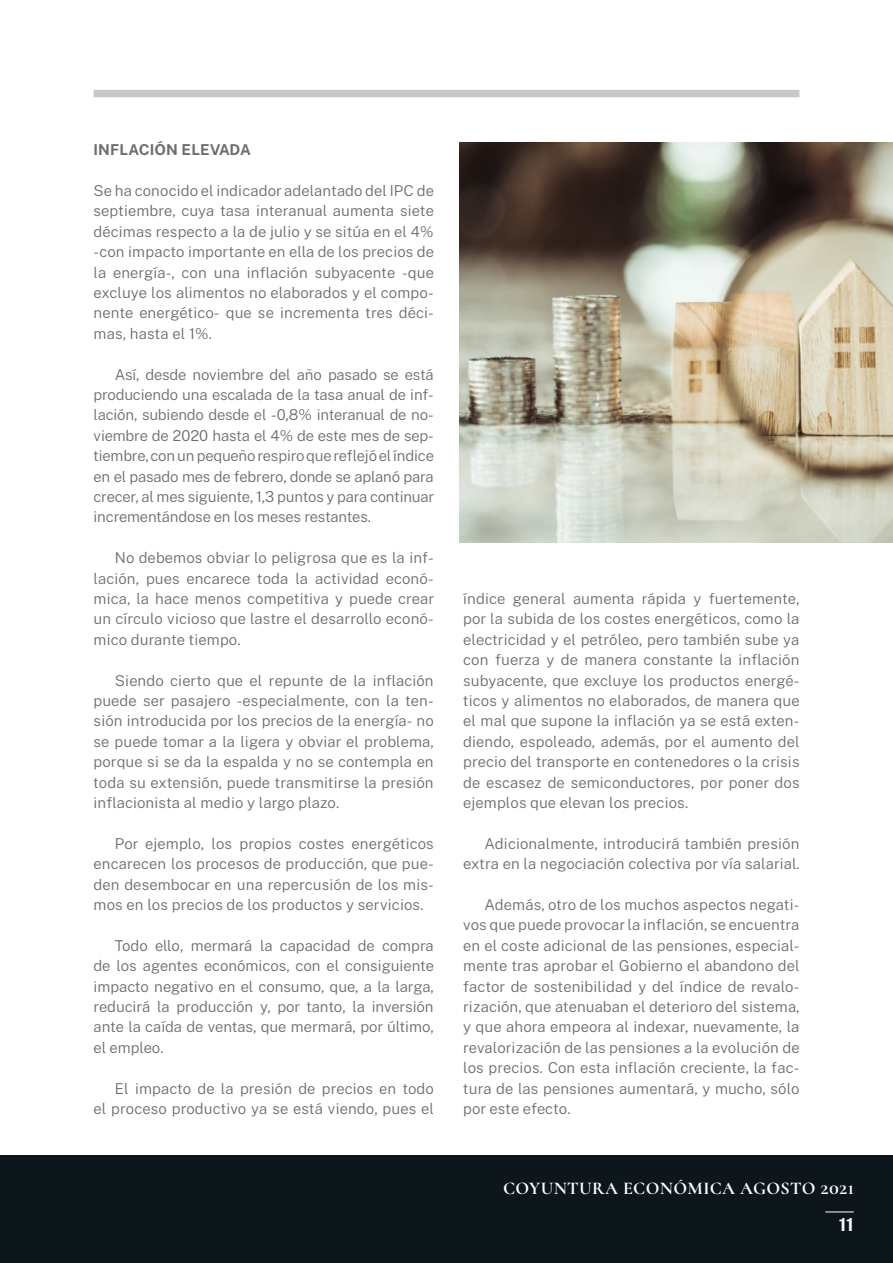
<style>
.page{position:relative;width:893px;height:1263px;background:#fff}
.page>*{position:absolute;margin:0;border:0;box-sizing:border-box;transform-origin:0 0}
.t1{font:700 18px "Cormorant";letter-spacing:.02em;color:#fff}
.t2{font:700 18px "Public Sans";color:#fff}
.Parrafo{font:300 15px/20.4px "Public Sans";letter-spacing:.005em;color:#6c6d70;text-align:justify}
.TITULITO{font:700 15px "Public Sans";letter-spacing:.01em;color:#6c6d70}
</style>
<div class="page">
<div style="left:0;top:1155px;width:893px;height:108px;background:#0c161b"></div>
<svg style="left:825px;top:1212px;width:29px;height:1px"></svg>
<div style="left:94px;top:90px;width:705px;height:7px;background:#c8c8c8"></div>
<img style="left:459px;top:142px;width:434px;height:401px">
<p class="TITULITO" style="left:94px;top:138px;width:159px">INFLACIÓN ELEVADA</p>
<p class="Parrafo" style="left:94px;top:180px;width:342px">Se ha conocido el indicador adelantado del IPC de septiembre, cuya tasa interanual aumenta siete décimas respecto a la de julio y se sitúa en el 4% -con impacto importante en ella de los precios de la energía-, con una inflación subyacente -que excluye los alimentos no elaborados y el compo&shy;nente energético- que se incrementa tres déci&shy;mas, hasta el 1%.</p>
<p class="Parrafo" style="left:94px;top:363px;width:342px;text-indent:21px">Así, desde noviembre del año pasado se está produciendo una escalada de la tasa anual de inf&shy;lación, subiendo desde el -0,8% interanual de no&shy;viembre de 2020 hasta el 4% de este mes de sep&shy;tiembre, con un pequeño respiro que reflejó el índice en el pasado mes de febrero, donde se aplanó para crecer, al mes siguiente, 1,3 puntos y para continuar incrementándose en los meses restantes.</p>
<p class="Parrafo" style="left:94px;top:547px;width:342px;text-indent:21px">No debemos obviar lo peligrosa que es la inf&shy;lación, pues encarece toda la actividad econó&shy;mica, la hace menos competitiva y puede crear un círculo vicioso que lastre el desarrollo econó&shy;mico durante tiempo.</p>
<p class="Parrafo" style="left:94px;top:669px;width:342px;text-indent:21px">Siendo cierto que el repunte de la inflación puede ser pasajero -especialmente, con la ten&shy;sión introducida por los precios de la energía- no se puede tomar a la ligera y obviar el problema, porque si se da la espalda y no se contempla en toda su extensión, puede transmitirse la presión inflacionista al medio y largo plazo.</p>
<p class="Parrafo" style="left:94px;top:832px;width:342px;text-indent:21px">Por ejemplo, los propios costes energéticos encarecen los procesos de producción, que pue&shy;den desembocar en una repercusión de los mis&shy;mos en los precios de los productos y servicios.</p>
<p class="Parrafo" style="left:94px;top:934px;width:342px;text-indent:21px">Todo ello, mermará la capacidad de compra de los agentes económicos, con el consiguiente impacto negativo en el consumo, que, a la larga, reducirá la producción y, por tanto, la inversión ante la caída de ventas, que mermará, por último, el empleo.</p>
<p class="Parrafo" style="left:94px;top:1077px;width:342px;text-align:right">El impacto de la presión de precios en todo<br>el proceso productivo ya se está viendo, pues el</p>
<p class="Parrafo" style="left:463px;top:588px;width:338px">índice general aumenta rápida y fuertemente, por la subida de los costes energéticos, como la electricidad y el petróleo, pero también sube ya con fuerza y de manera constante la inflación subyacente, que excluye los productos energé&shy;ticos y alimentos no elaborados, de manera que el mal que supone la inflación ya se está exten&shy;diendo, espoleado, además, por el aumento del precio del transporte en contenedores o la crisis de escasez de semiconductores, por poner dos ejemplos que elevan los precios.</p>
<p class="Parrafo" style="left:463px;top:832px;width:338px;text-align:right">Adicionalmente, introducirá también presión extra en la negociación colectiva por vía salarial.</p>
<p class="Parrafo" style="left:463px;top:894px;width:338px;text-indent:21px">Además, otro de los muchos aspectos negati&shy;vos que puede provocar la inflación, se encuentra en el coste adicional de las pensiones, especial&shy;mente tras aprobar el Gobierno el abandono del factor de sostenibilidad y del índice de revalo&shy;rización, que atenuaban el deterioro del sistema, y que ahora empeora al indexar, nuevamente, la revalorización de las pensiones a la evolución de los precios. Con esta inflación creciente, la fac&shy;tura de las pensiones aumentará, y mucho, sólo por este efecto.</p>
<p class="t1" style="left:503px;top:1177px;width:352px">COYUNTURA ECONÓMICA AGOSTO 2021</p>
<p class="t2" style="left:839px;top:1210px;width:17px">11</p>
</div>
